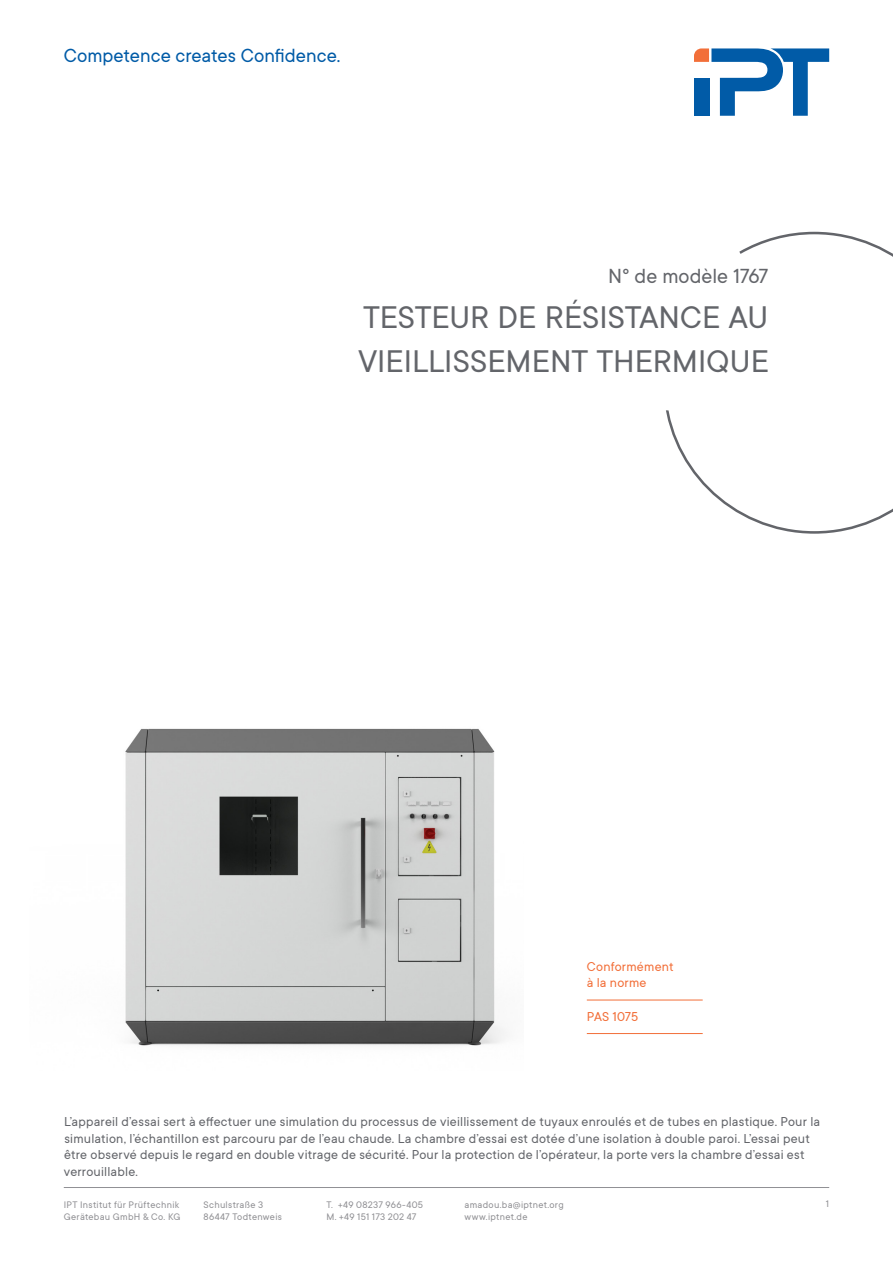
<style>
.page{position:relative;width:893px;height:1263px;background:#fff}
.page>*{position:absolute;margin:0;border:0;box-sizing:border-box;transform-origin:0 0}
.IPT_15PT_Modellnumme{font:34.5px "TT Commons";color:#63656a}
.IPT_15PT_Modellnumme-2{font:22.5px "TT Commons";color:#63656a}
.t1{font:21px "TT Commons";color:#015ba7}
.IPT_9_5PT_Grundschri{font:14.25px/16.5px "TT Commons";letter-spacing:.015em;color:#63656a}
.IPT_9_5PT_Iso_Orange{font:14.25px/16.5px "TT Commons";letter-spacing:.02em;color:#f26f39}
.t2{font:10.5px/12.8px "TT Commons";letter-spacing:.025em;color:#909094}
</style>
<div class="page">
<hr style="left:64px;top:1187px;width:765px;height:1px;background:#909094">
<svg style="left:694px;top:48px;width:135px;height:68px"></svg>
<img style="left:125px;top:728px;width:382px;height:318px">
<hr style="left:587px;top:1000px;width:116px;height:1px;background:#f26f39">
<hr style="left:587px;top:1033px;width:116px;height:1px;background:#f26f39">
<svg style="left:666px;top:231px;width:227px;height:303px"></svg>
<div style="left:31px;top:264px;width:739px;height:146px;background:#fff"></div>
<p class="t1" style="left:64px;top:42px;width:278px">Competence creates Confidence.</p>
<p class="IPT_15PT_Modellnumme-2" style="left:608px;top:262px;width:162px">N° de modèle 1767</p>
<p class="IPT_15PT_Modellnumme" style="left:363px;top:295px;width:406px">TESTEUR DE RÉSISTANCE AU</p>
<p class="IPT_15PT_Modellnumme" style="left:358px;top:340px;width:413px">VIEILLISSEMENT THERMIQUE</p>
<p class="IPT_9_5PT_Iso_Orange" style="left:587px;top:957px;width:88px">Conformément à la norme</p>
<p class="IPT_9_5PT_Iso_Orange" style="left:587px;top:1007px;width:53px">PAS 1075</p>
<p class="IPT_9_5PT_Grundschri" style="left:64px;top:1113px;width:758px">L’appareil d’essai sert à effectuer une simulation du processus de vieillissement de tuyaux enroulés et de tubes en plastique. Pour la simulation, l’échantillon est parcouru par de l’eau chaude. La chambre d’essai est dotée d’une isolation à double paroi. L’essai peut être observé depuis le regard en double vitrage de sécurité. Pour la protection de l’opérateur, la porte vers la chambre d’essai est verrouillable.</p>
<p class="t2" style="left:64px;top:1198px;width:117px">IPT Institut für Prüftechnik</p>
<p class="t2" style="left:826px;top:1196px;width:5px">1</p>
<p class="t2" style="left:64px;top:1210px;width:118px">Gerätebau GmbH &amp; Co. KG</p>
<p class="t2" style="left:204px;top:1198px;width:80px">Schulstraße 3<br>86447 Todtenweis</p>
<p class="t2" style="left:326px;top:1198px;width:98px">T. +49 08237 966-405<br>M. +49 151 173 202 47</p>
<p class="t2" style="left:465px;top:1198px;width:101px">amadou.ba@iptnet.org www.iptnet.de</p>
</div>
